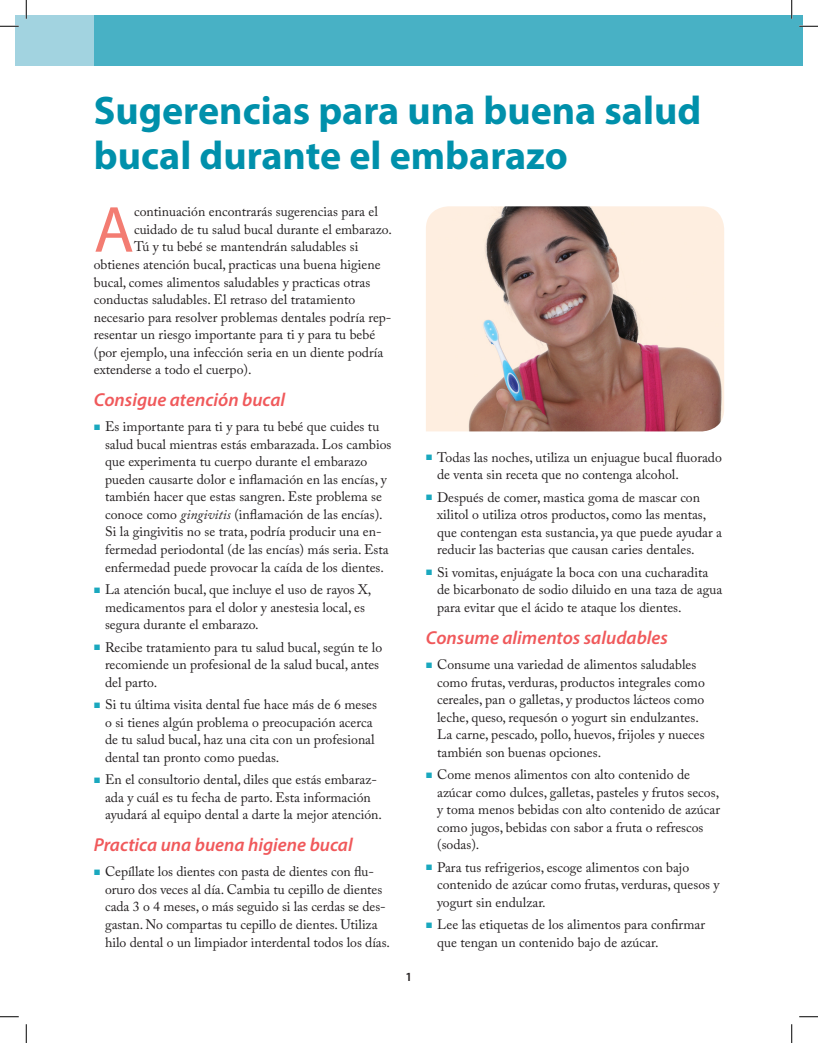
<style>
.page{position:relative;width:818px;height:1043px;background:#fff}
.page>*{position:absolute;margin:0;border:0;box-sizing:border-box;transform-origin:0 0}
.t1{font:65.62px "Myriad Pro";color:#f37c72}
.t2{font:700 40px/45px "Myriad Pro";color:#0090ab}
.t3{font:italic 600 18.75px "Myriad Pro";color:#f0595b}
.t4{font:13.75px/17.5px "Adobe Caslon Pro";color:#231f20}
.t5{font:600 12.5px "Myriad Pro";color:#231f20}
.s1{font-style:italic}
</style>
<div class="page">
<div style="left:94px;top:15px;width:708px;height:51px;background:#48b1c5"></div>
<div style="left:15px;top:15px;width:79px;height:51px;background:#a2d3e0"></div>
<img style="left:426px;top:206px;width:298px;height:225px">
<svg style="left:0;top:25px;width:19px;height:2px"></svg>
<svg style="left:799px;top:25px;width:19px;height:2px"></svg>
<svg style="left:0;top:1016px;width:19px;height:1px"></svg>
<svg style="left:799px;top:1016px;width:19px;height:1px"></svg>
<svg style="left:25px;top:0;width:2px;height:19px"></svg>
<svg style="left:25px;top:1024px;width:2px;height:18px"></svg>
<svg style="left:791px;top:0;width:1px;height:19px"></svg>
<svg style="left:791px;top:1024px;width:1px;height:18px"></svg>
<h2 class="t2" style="left:94px;top:86px;width:609px">Sugerencias para una buena salud bucal durante el embarazo</h2>
<p class="t4" style="left:134px;top:203px;width:245px">continuación encontrarás sugerencias para el</p>
<p class="t4" style="left:134px;top:220px;width:259px">cuidado de tu salud bucal durante el embarazo.</p>
<p class="t4" style="left:134px;top:238px;width:226px">Tú y tu bebé se mantendrán saludables si</p>
<p class="t4" style="left:94px;top:255px;width:288px">obtienes atención bucal, practicas una buena higiene</p>
<p class="t4" style="left:94px;top:273px;width:278px">bucal, comes alimentos saludables y practicas otras</p>
<p class="t4" style="left:94px;top:290px;width:263px">conductas saludables. El retraso del tratamiento</p>
<p class="t4" style="left:94px;top:308px;width:299px">necesario para resolver problemas dentales podría rep-</p>
<p class="t4" style="left:94px;top:325px;width:283px">resentar un riesgo importante para ti y para tu bebé</p>
<p class="t4" style="left:94px;top:343px;width:291px">(por ejemplo, una infección seria en un diente podría</p>
<p class="t4" style="left:94px;top:360px;width:159px">extenderse a todo el cuerpo).</p>
<h3 class="t3" style="left:94px;top:388px;width:193px">Consigue atención bucal</h3>
<p class="t4" style="left:105px;top:418px;width:288px">Es importante para ti y para tu bebé que cuides tu salud bucal mientras estás embarazada. Los cambios que experimenta tu cuerpo durante el embarazo pueden causarte dolor e inflamación en las encías, y también hacer que estas sangren. Este problema se conoce como <span class="s1">gingivitis</span> (inflamación de las encías).<br>Si la gingivitis no se trata, podría producir una en&shy;fermedad periodontal (de las encías) más seria. Esta enfermedad puede provocar la caída de los dientes.</p>
<p class="t4" style="left:105px;top:580px;width:268px">La atención bucal, que incluye el uso de rayos X, medicamentos para el dolor y anestesia local, es segura durante el embarazo.</p>
<p class="t4" style="left:105px;top:638px;width:279px">Recibe tratamiento para tu salud bucal, según te lo recomiende un profesional de la salud bucal, antes del parto.</p>
<p class="t4" style="left:105px;top:695px;width:273px">Si tu última visita dental fue hace más de 6 meses o si tienes algún problema o preocupación acerca de tu salud bucal, haz una cita con un profesional dental tan pronto como puedas.</p>
<p class="t4" style="left:105px;top:770px;width:278px">En el consultorio dental, diles que estás embaraz&shy;ada y cuál es tu fecha de parto. Esta información ayudará al equipo dental a darte la mejor atención.</p>
<h3 class="t3" style="left:94px;top:833px;width:260px">Practica una buena higiene bucal</h3>
<p class="t4" style="left:105px;top:863px;width:286px">Cepíllate los dientes con pasta de dientes con flu&shy;oruro dos veces al día. Cambia tu cepillo de dientes cada 3 o 4 meses, o más seguido si las cerdas se des&shy;gastan. No compartas tu cepillo de dientes. Utiliza hilo dental o un limpiador interdental todos los días.</p>
<h1 class="t1" style="left:94px;top:189px;width:42px">A</h1>
<p class="t5" style="left:405px;top:968px;width:8px">1</p>
<p class="t4" style="left:437px;top:448px;width:286px">Todas las noches, utiliza un enjuague bucal fluorado de venta sin receta que no contenga alcohol.</p>
<p class="t4" style="left:437px;top:488px;width:286px">Después de comer, mastica goma de mascar con xilitol o utiliza otros productos, como las mentas, que contengan esta sustancia, ya que puede ayudar a reducir las bacterias que causan caries dentales.</p>
<p class="t4" style="left:437px;top:563px;width:287px">Si vomitas, enjuágate la boca con una cucharadita de bicarbonato de sodio diluido en una taza de agua para evitar que el ácido te ataque los dientes.</p>
<h3 class="t3" style="left:426px;top:626px;width:243px">Consume alimentos saludables</h3>
<p class="t4" style="left:437px;top:655px;width:269px">Consume una variedad de alimentos saludables como frutas, verduras, productos integrales como cereales, pan o galletas, y productos lácteos como leche, queso, requesón o yogurt sin endulzantes.<br>La carne, pescado, pollo, huevos, frijoles y nueces también son buenas opciones.</p>
<p class="t4" style="left:437px;top:765px;width:284px">Come menos alimentos con alto contenido de azúcar como dulces, galletas, pasteles y frutos secos, y toma menos bebidas con alto contenido de azúcar como jugos, bebidas con sabor a fruta o refrescos (sodas).</p>
<p class="t4" style="left:437px;top:858px;width:284px">Para tus refrigerios, escoge alimentos con bajo contenido de azúcar como frutas, verduras, quesos y yogurt sin endulzar.</p>
<p class="t4" style="left:437px;top:915px;width:269px">Lee las etiquetas de los alimentos para confirmar que tengan un contenido bajo de azúcar.</p>
</div>
